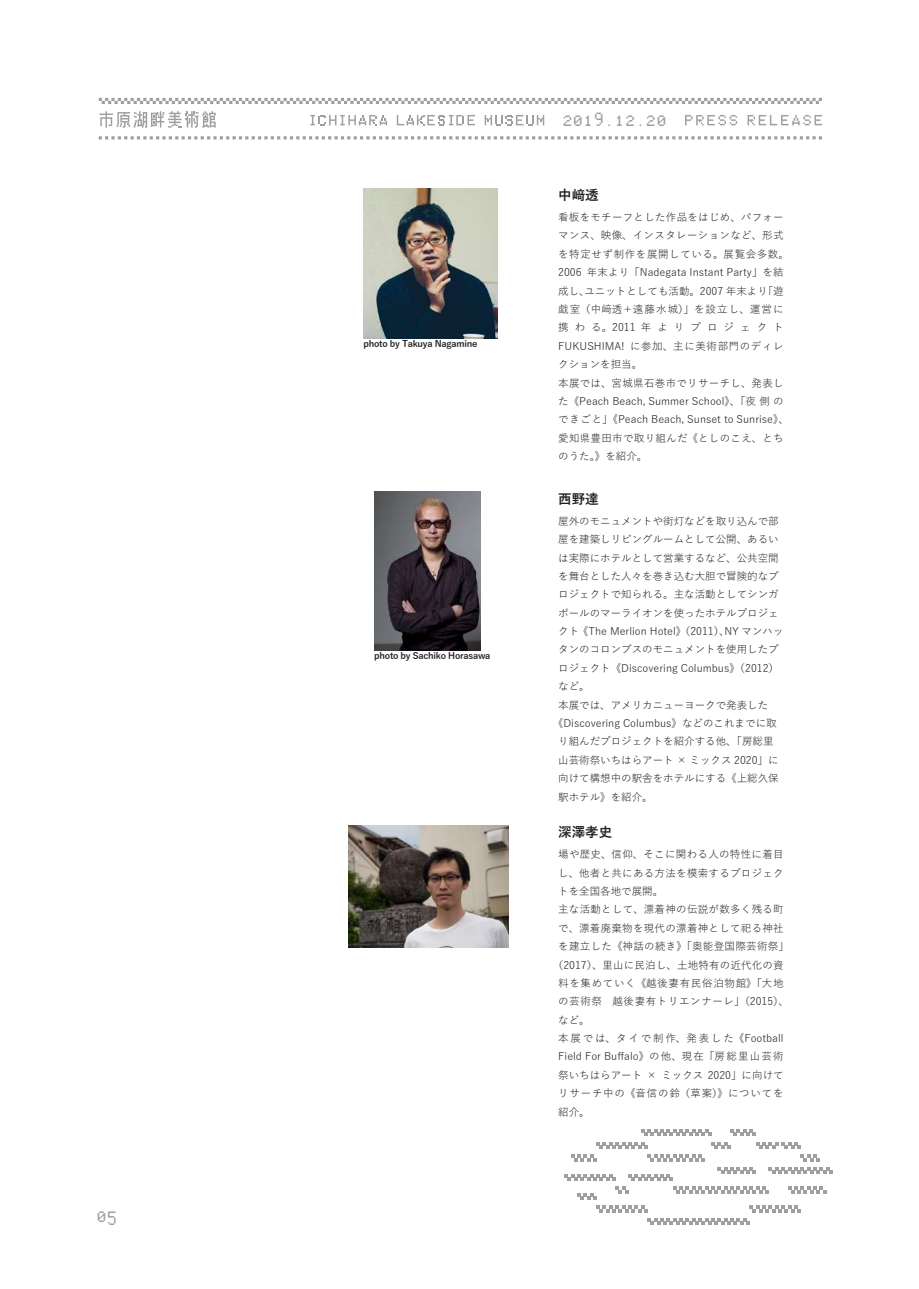
<style>
.page{position:relative;width:919px;height:1289px;background:#fff}
.page>*{position:absolute;margin:0;border:0;box-sizing:border-box;transform-origin:0 0}
.t1{font:700 13.5px "Yu Gothic";color:#231f20}
.t2{font:12px "lakesidefont old";color:#9d9fa2}
.t3{font:10.5px "Yu Gothic";color:#231f20}
.t4{font:10.5px/18.3px "Yu Gothic";letter-spacing:.025em;color:#231f20}
.t5{font:10.5px "Yu Gothic";letter-spacing:.03em;color:#231f20}
.t6{font:10.5px "Yu Gothic";letter-spacing:.055em;color:#231f20}
.t7{font:10.5px "Yu Gothic";letter-spacing:.17em;color:#231f20}
.t8{font:10.5px "Yu Gothic";letter-spacing:.065em;color:#231f20}
.t9{font:10.5px "Yu Gothic";letter-spacing:.075em;color:#231f20}
.t10{font:700 9px "Yu Gothic";letter-spacing:-.025em;color:#231f20}
</style>
<div class="page">
<svg style="left:99px;top:98px;width:722px;height:6px"></svg>
<svg style="left:397px;top:115px;width:78px;height:10px"></svg>
<svg style="left:484px;top:115px;width:60px;height:10px"></svg>
<svg style="left:310px;top:115px;width:77px;height:10px"></svg>
<svg style="left:685px;top:115px;width:52px;height:10px"></svg>
<svg style="left:747px;top:115px;width:74px;height:10px"></svg>
<svg style="left:100px;top:111px;width:116px;height:17px"></svg>
<svg style="left:99px;top:136px;width:722px;height:3px"></svg>
<svg style="left:756px;top:1142px;width:44px;height:6px"></svg>
<svg style="left:571px;top:1154px;width:25px;height:7px"></svg>
<svg style="left:596px;top:1142px;width:51px;height:6px"></svg>
<svg style="left:641px;top:1129px;width:70px;height:6px"></svg>
<svg style="left:673px;top:1186px;width:95px;height:7px"></svg>
<svg style="left:788px;top:1186px;width:38px;height:7px"></svg>
<svg style="left:749px;top:1205px;width:51px;height:7px"></svg>
<svg style="left:647px;top:1218px;width:102px;height:6px"></svg>
<svg style="left:768px;top:1167px;width:64px;height:6px"></svg>
<svg style="left:647px;top:1154px;width:58px;height:7px"></svg>
<svg style="left:615px;top:1186px;width:13px;height:7px"></svg>
<svg style="left:564px;top:1174px;width:51px;height:6px"></svg>
<svg style="left:596px;top:1205px;width:51px;height:7px"></svg>
<svg style="left:577px;top:1193px;width:19px;height:6px"></svg>
<svg style="left:628px;top:1174px;width:45px;height:6px"></svg>
<svg style="left:717px;top:1167px;width:39px;height:6px"></svg>
<svg style="left:711px;top:1142px;width:19px;height:6px"></svg>
<svg style="left:800px;top:1154px;width:19px;height:7px"></svg>
<svg style="left:730px;top:1129px;width:26px;height:6px"></svg>
<img style="left:363px;top:188px;width:134px;height:150px">
<img style="left:374px;top:492px;width:106px;height:158px">
<img style="left:348px;top:825px;width:160px;height:122px">
<p class="t2" style="left:98px;top:1208px;width:22px">05</p>
<p class="t10" style="left:363px;top:339px;width:116px">photo by Takuya Nagamine</p>
<p class="t10" style="left:374px;top:650px;width:118px">photo by Sachiko Horasawa</p>
<p class="t2" style="left:563px;top:112px;width:106px">2019.12.20</p>
<p class="t1" style="left:558px;top:187px;width:42px">中﨑透</p>
<p class="t4" style="left:558px;top:207px;width:232px">看板をモチーフとした作品をはじめ、パフォーマンス、映像、インスタレーションなど、形式を特定せず制作を展開している。展覧会多数。<br>2006 年末より「Nadegata Instant Party」を結成し、ユニットとしても活動。2007 年末より「遊戯室（中﨑透＋遠藤水城）」を設立し、運営に携わる。2011年よりプロジェクト<br>FUKUSHIMA! に参加、主に美術部門のディレクションを担当。<br>本展では、宮城県石巻市でリサーチし、発表した《Peach Beach, Summer School》、「夜側のできごと」《Peach Beach, Sunset to Sunrise》、愛知県豊田市で取り組んだ《としのこえ、とちのうた。》を紹介。</p>
<p class="t1" style="left:558px;top:491px;width:42px">西野達</p>
<p class="t3" style="left:558px;top:511px;width:222px">屋外のモニュメントや街灯などを取り込んで部</p>
<p class="t3" style="left:558px;top:529px;width:222px">屋を建築しリビングルームとして公開、あるい</p>
<p class="t3" style="left:558px;top:548px;width:222px">は実際にホテルとして営業するなど、公共空間</p>
<p class="t3" style="left:558px;top:566px;width:222px">を舞台とした人々を巻き込む大胆で冒険的なプ</p>
<p class="t3" style="left:558px;top:584px;width:222px">ロジェクトで知られる。主な活動としてシンガ</p>
<p class="t3" style="left:558px;top:603px;width:222px">ポールのマーライオンを使ったホテルプロジェ</p>
<p class="t3" style="left:558px;top:621px;width:227px">クト《The Merlion Hotel》（2011）、NY マンハッ</p>
<p class="t3" style="left:558px;top:640px;width:222px">タンのコロンブスのモニュメントを使用したプ</p>
<p class="t3" style="left:558px;top:658px;width:222px">ロジェクト《Discovering Columbus》（2012）</p>
<p class="t3" style="left:558px;top:676px;width:33px">など。</p>
<p class="t3" style="left:558px;top:695px;width:211px">本展では、アメリカニューヨークで発表した</p>
<p class="t3" style="left:553px;top:713px;width:225px">《Discovering Columbus》などのこれまでに取</p>
<p class="t3" style="left:558px;top:731px;width:217px">り組んだプロジェクトを紹介する他、「房総里</p>
<p class="t3" style="left:558px;top:750px;width:222px">山芸術祭いちはらアート × ミックス 2020」に</p>
<p class="t3" style="left:558px;top:768px;width:222px">向けて構想中の駅舎をホテルにする《上総久保</p>
<p class="t3" style="left:558px;top:787px;width:96px">駅ホテル》を紹介。</p>
<p class="t1" style="left:558px;top:824px;width:55px">深澤孝史</p>
<p class="t5" style="left:558px;top:844px;width:227px">場や歴史、信仰、そこに関わる人の特性に着目</p>
<p class="t4" style="left:558px;top:862px;width:227px">し、他者と共にある方法を模索するプロジェク</p>
<p class="t3" style="left:558px;top:881px;width:106px">トを全国各地で展開。</p>
<p class="t4" style="left:558px;top:899px;width:227px">主な活動として、漂着神の伝説が数多く残る町</p>
<p class="t4" style="left:558px;top:917px;width:227px">で、漂着廃棄物を現代の漂着神として祀る神社</p>
<p class="t5" style="left:558px;top:936px;width:232px">を建立した《神話の続き》「奥能登国際芸術祭」</p>
<p class="t3" style="left:553px;top:954px;width:232px">（2017）、里山に民泊し、土地特有の近代化の資</p>
<p class="t8" style="left:558px;top:973px;width:227px">料を集めていく《越後妻有民俗泊物館》「大地</p>
<p class="t6" style="left:558px;top:991px;width:232px">の芸術祭　越後妻有トリエンナーレ」（2015）、</p>
<p class="t3" style="left:558px;top:1010px;width:33px">など。</p>
<p class="t7" style="left:558px;top:1028px;width:227px">本展では、タイで制作、発表した《Football</p>
<p class="t3" style="left:558px;top:1046px;width:227px">Field For Buffalo》の他、現在「房総里山芸術</p>
<p class="t3" style="left:558px;top:1065px;width:227px">祭いちはらアート × ミックス 2020」に向けて</p>
<p class="t9" style="left:558px;top:1083px;width:227px">リサーチ中の《音信の鈴（草案）》についてを</p>
<p class="t3" style="left:558px;top:1101px;width:33px">紹介。</p>
</div>
